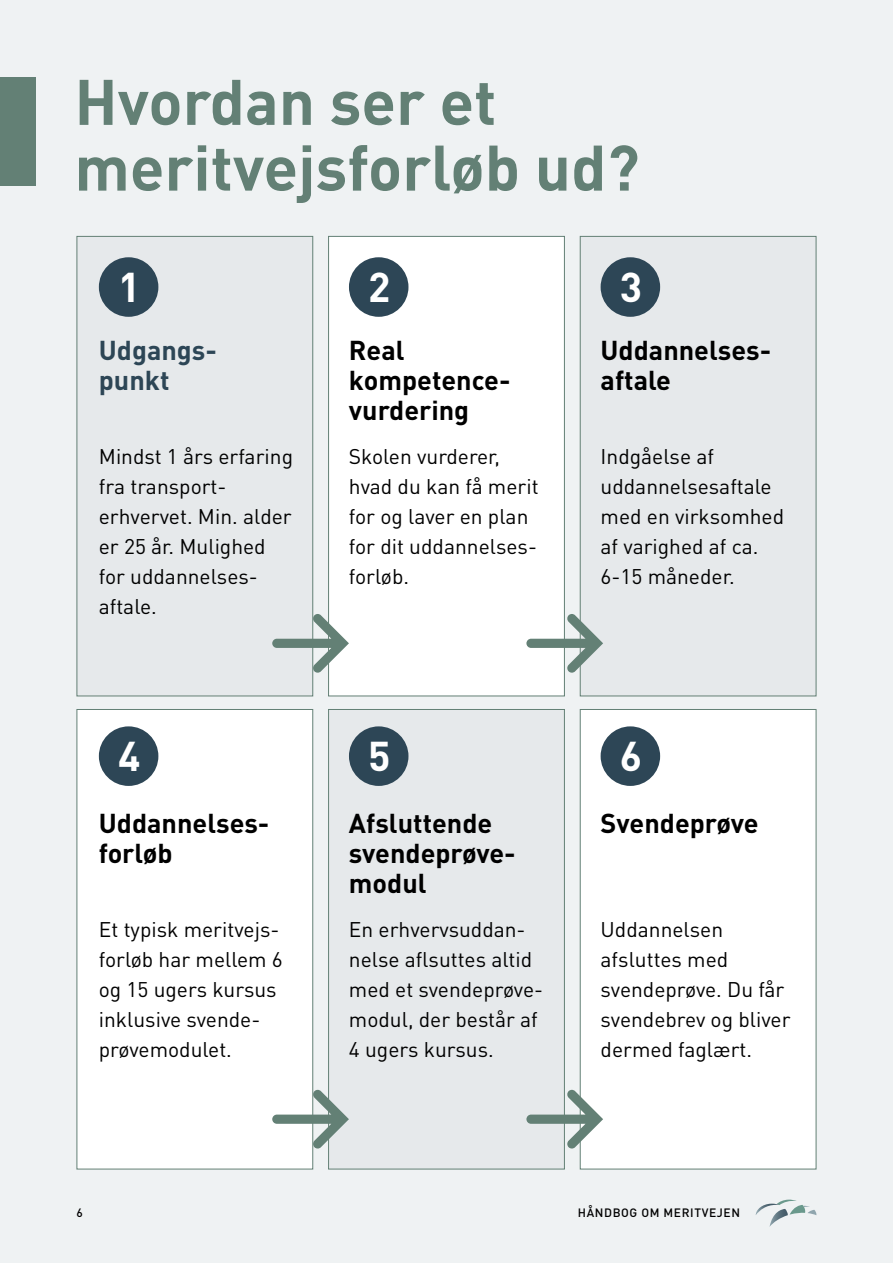
<style>
.page{position:relative;width:893px;height:1263px;background:#eff2f3}
.page>*{position:absolute;margin:0;border:0;box-sizing:border-box;transform-origin:0 0}
.t1{font:700 63.3px "DIN Pro";color:#638075}
.t2{font:700 41.1px "DIN Pro";color:#fff}
.t3{font:700 27px/30px "DIN Pro";color:#000}
.t4{font:700 27px "DIN Pro";color:#2d4656}
.t5{font:21px/30px "DIN Pro";color:#000}
.t6{font:500 12px "DIN Pro";letter-spacing:.05em;color:#000}
</style>
<div class="page">
<div style="left:77px;top:709px;width:236px;height:460px;background:#fff;border:1px solid #638075"></div>
<div style="left:328px;top:236px;width:237px;height:460px;background:#fff;border:1px solid #638075"></div>
<div style="left:580px;top:709px;width:236px;height:460px;background:#fff;border:1px solid #638075"></div>
<div style="left:77px;top:236px;width:236px;height:460px;background:#e6e9eb;border:1px solid #638075"></div>
<div style="left:328px;top:709px;width:237px;height:460px;background:#e6e9eb;border:1px solid #638075"></div>
<div style="left:580px;top:236px;width:236px;height:460px;background:#e6e9eb;border:1px solid #638075"></div>
<div style="left:99px;top:726px;width:59px;height:60px;background:#2d4656;border-radius:50%"></div>
<div style="left:349px;top:257px;width:59px;height:60px;background:#2d4656;border-radius:50%"></div>
<div style="left:601px;top:726px;width:59px;height:60px;background:#2d4656;border-radius:50%"></div>
<svg style="left:272px;top:614px;width:77px;height:59px"></svg>
<svg style="left:272px;top:1090px;width:77px;height:59px"></svg>
<svg style="left:526px;top:614px;width:77px;height:59px"></svg>
<svg style="left:526px;top:1090px;width:77px;height:59px"></svg>
<div style="left:0;top:77px;width:36px;height:108px;background:#638075"></div>
<div style="left:99px;top:257px;width:59px;height:60px;background:#2d4656;border-radius:50%"></div>
<div style="left:349px;top:726px;width:59px;height:60px;background:#2d4656;border-radius:50%"></div>
<div style="left:601px;top:257px;width:59px;height:60px;background:#2d4656;border-radius:50%"></div>
<svg style="left:756px;top:1199px;width:60px;height:28px"></svg>
<p class="t1" style="left:74px;top:59px;width:424px">Hvordan ser et</p>
<p class="t1" style="left:74px;top:125px;width:567px">meritvejsforløb ud?</p>
<p class="t2" style="left:118px;top:259px;width:24px">1</p>
<p class="t4" style="left:99px;top:332px;width:120px">Udgangs-</p>
<p class="t4" style="left:99px;top:362px;width:72px">punkt</p>
<p class="t5" style="left:99px;top:440px;width:196px">Mindst 1 års erfaring fra transport&shy;erhvervet. Min. alder er 25 år. Mulighed for uddannelses&shy;aftale.</p>
<p class="t2" style="left:118px;top:728px;width:24px">4</p>
<p class="t3" style="left:99px;top:807px;width:172px">Uddannelses-</p>
<p class="t3" style="left:99px;top:837px;width:75px">forløb</p>
<p class="t5" style="left:99px;top:914px;width:186px">Et typisk meritvejs&shy;forløb har mellem 6 og 15 ugers kursus inklusive svende&shy;prøvemodulet.</p>
<p class="t2" style="left:368px;top:259px;width:24px">2</p>
<p class="t3" style="left:349px;top:334px;width:57px">Real</p>
<p class="t3" style="left:349px;top:364px;width:163px">kompetence&shy;vurdering</p>
<p class="t5" style="left:349px;top:440px;width:191px">Skolen vurderer, hvad du kan få merit for og laver en plan for dit uddannelses&shy;forløb.</p>
<p class="t2" style="left:368px;top:728px;width:24px">5</p>
<p class="t3" style="left:349px;top:807px;width:145px">Afsluttende</p>
<p class="t3" style="left:349px;top:837px;width:168px">svendeprøve-</p>
<p class="t3" style="left:349px;top:867px;width:79px">modul</p>
<p class="t5" style="left:349px;top:914px;width:196px">En erhvervsuddan&shy;nelse aflsuttes altid med et svendeprøve&shy;modul, der består af<br>4 ugers kursus.</p>
<p class="t2" style="left:620px;top:259px;width:24px">3</p>
<p class="t3" style="left:601px;top:334px;width:172px">Uddannelses-</p>
<p class="t3" style="left:601px;top:364px;width:72px">aftale</p>
<p class="t5" style="left:601px;top:440px;width:115px">Indgåelse af</p>
<p class="t5" style="left:601px;top:470px;width:185px">uddannelsesaftale med en virksomhed af varighed af ca.<br>6-15 måneder.</p>
<p class="t2" style="left:620px;top:728px;width:24px">6</p>
<p class="t3" style="left:601px;top:807px;width:160px">Svendeprøve</p>
<p class="t5" style="left:601px;top:914px;width:191px">Uddannelsen afsluttes med svendeprøve. Du får svendebrev og bliver dermed faglært.</p>
<p class="t6" style="left:77px;top:1205px;width:8px">6</p>
<p class="t6" style="left:578px;top:1205px;width:164px">HÅNDBOG OM MERITVEJEN</p>
</div>
